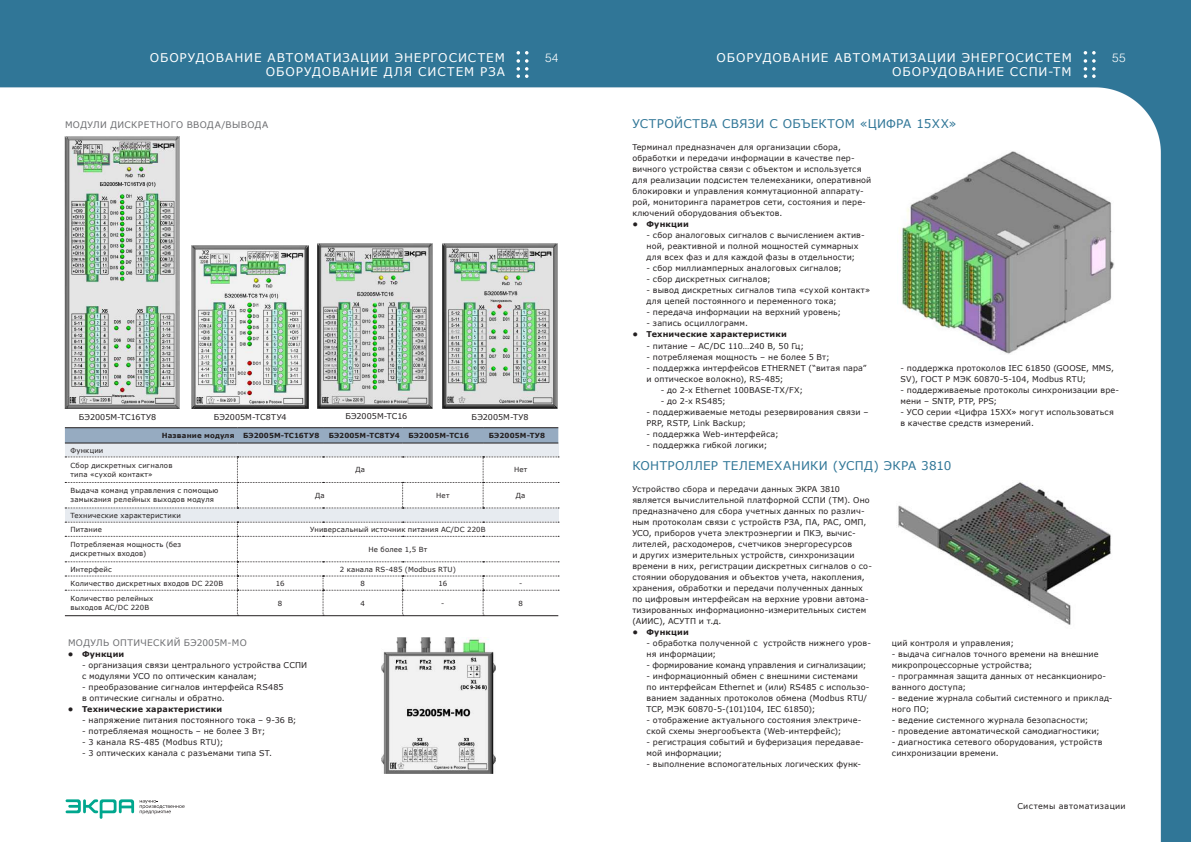
<style>
.page{position:relative;width:1191px;height:842px;background:#fff}
.page>*{position:absolute;margin:0;border:0;box-sizing:border-box;transform-origin:0 0}
.t1{font:12px/14.4px "Verdana";letter-spacing:.075em;color:#fff;text-align:right}
.t2{font:12px "Verdana";letter-spacing:.02em;color:#307697}
.t3{font:300 12px "Helios";color:#fff}
.t4{font:9px "Verdana";letter-spacing:.035em;color:#6c6d70}
.t5{font:8px/11px "Verdana";letter-spacing:.015em;color:#231f20}
.t6{font:700 8px "Verdana";letter-spacing:.02em;color:#231f20}
.t7{font:8px "Verdana";letter-spacing:-.01em;color:#231f20}
.t8{font:8px "Verdana";letter-spacing:.05em;color:#231f20}
.t9{font:7px/9px "Verdana";letter-spacing:.02em;color:#231f20}
.t10{font:700 7px "Verdana";letter-spacing:.015em;color:#231f20}
</style>
<div class="page">
<img style="left:0;top:0;width:1191px;height:842px">
<svg style="left:1083px;top:51px;width:12px;height:27px"></svg>
<svg style="left:516px;top:51px;width:12px;height:27px"></svg>
<svg style="left:66px;top:799px;width:68px;height:20px"></svg>
<svg style="left:140px;top:800px;width:45px;height:14px"></svg>
<img style="left:897px;top:151px;width:217px;height:204px">
<img style="left:896px;top:481px;width:216px;height:147px">
<img style="left:381px;top:637px;width:114px;height:137px">
<img style="left:65px;top:136px;width:114px;height:273px">
<img style="left:192px;top:245px;width:116px;height:164px">
<img style="left:443px;top:244px;width:114px;height:165px">
<img style="left:318px;top:244px;width:114px;height:165px">
<svg style="left:65px;top:428px;width:493px;height:15px;background:#90a4b9"></svg>
<div style="left:65px;top:443px;width:493px;height:14px;background:#e7ebf0"></div>
<div style="left:65px;top:508px;width:493px;height:14px;background:#e7ebf0"></div>
<hr style="left:237px;top:427px;width:86px;height:1px;background:#231f20">
<hr style="left:323px;top:427px;width:80px;height:1px;background:#231f20">
<hr style="left:403px;top:427px;width:80px;height:1px;background:#231f20">
<hr style="left:483px;top:427px;width:75px;height:1px;background:#231f20">
<hr style="left:237px;top:443px;width:86px;height:1px;background:#231f20">
<hr style="left:323px;top:443px;width:80px;height:1px;background:#231f20">
<hr style="left:403px;top:443px;width:80px;height:1px;background:#231f20">
<hr style="left:483px;top:443px;width:75px;height:1px;background:#231f20">
<hr style="left:65px;top:427px;width:172px;height:1px;background:#231f20">
<hr style="left:65px;top:443px;width:172px;height:1px;background:#231f20">
<svg style="left:65px;top:457px;width:494px;height:52px"></svg>
<svg style="left:65px;top:522px;width:494px;height:94px"></svg>
<h1 class="t1" style="left:150px;top:50px;width:357px">ОБОРУДОВАНИЕ АВТОМАТИЗАЦИИ ЭНЕРГОСИСТЕМ<br>ОБОРУДОВАНИЕ ДЛЯ СИСТЕМ РЗА</h1>
<h1 class="t1" style="left:716px;top:50px;width:357px">ОБОРУДОВАНИЕ АВТОМАТИЗАЦИИ ЭНЕРГОСИСТЕМ<br>ОБОРУДОВАНИЕ ССПИ-ТМ</h1>
<h1 class="t2" style="left:632px;top:116px;width:326px">УСТРОЙСТВА СВЯЗИ С ОБЪЕКТОМ «ЦИФРА 15ХХ»</h1>
<h1 class="t3" style="left:545px;top:50px;width:15px">54</h1>
<h1 class="t3" style="left:1112px;top:50px;width:15px">55</h1>
<p class="t4" style="left:65px;top:119px;width:205px">МОДУЛИ ДИСКРЕТНОГО ВВОДА/ВЫВОДА</p>
<p class="t5" style="left:79px;top:412px;width:79px">БЭ2005М-ТС16ТУ8</p>
<p class="t5" style="left:214px;top:411px;width:74px">БЭ2005М-ТС8ТУ4</p>
<p class="t5" style="left:345px;top:410px;width:63px">БЭ2005М-ТС16</p>
<p class="t5" style="left:471px;top:411px;width:58px">БЭ2005М-ТУ8</p>
<p class="t10" style="left:162px;top:430px;width:159px">Название модуля БЭ2005М-ТС16ТУ8</p>
<p class="t10" style="left:329px;top:430px;width:142px">БЭ2005М-ТС8ТУ4 БЭ2005М-ТС16</p>
<p class="t10" style="left:489px;top:430px;width:58px">БЭ2005М-ТУ8</p>
<p class="t9" style="left:71px;top:442px;width:103px;line-height:15.3px">Функции<br>Сбор дискретных сигналов</p>
<p class="t9" style="left:71px;top:470px;width:84px">типа «сухой контакт»</p>
<p class="t9" style="left:355px;top:465px;width:11px">Да</p>
<p class="t9" style="left:514px;top:465px;width:15px">Нет</p>
<p class="t9" style="left:71px;top:486px;width:149px">Выдача команд управления с помощью замыкания релейных выходов модуля</p>
<p class="t9" style="left:315px;top:491px;width:11px">Да</p>
<p class="t9" style="left:436px;top:491px;width:15px">Нет</p>
<p class="t9" style="left:516px;top:491px;width:11px">Да</p>
<p class="t9" style="left:71px;top:508px;width:112px;line-height:14.2px">Технические характеристики<br>Питание</p>
<p class="t9" style="left:310px;top:525px;width:177px">Универсальный источник питания AC/DC 220В</p>
<p class="t9" style="left:71px;top:540px;width:112px">Потребляемая мощность (без дискретных входов)</p>
<p class="t9" style="left:368px;top:545px;width:60px">Не более 1,5 Вт</p>
<p class="t9" style="left:71px;top:564px;width:43px">Интерфейс</p>
<p class="t9" style="left:340px;top:564px;width:117px">2 канала RS-485 (Modbus RTU)</p>
<p class="t9" style="left:71px;top:579px;width:154px">Количество дискретных входов DC 220В</p>
<p class="t9" style="left:276px;top:579px;width:10px">16</p>
<p class="t9" style="left:360px;top:579px;width:6px">8</p>
<p class="t9" style="left:438px;top:579px;width:10px">16</p>
<p class="t9" style="left:519px;top:579px;width:5px">-</p>
<p class="t9" style="left:71px;top:594px;width:84px">Количество релейных выходов AC/DC 220В</p>
<p class="t9" style="left:278px;top:598px;width:6px">8</p>
<p class="t9" style="left:360px;top:598px;width:6px">4</p>
<p class="t9" style="left:441px;top:598px;width:5px">-</p>
<p class="t9" style="left:518px;top:598px;width:6px">8</p>
<p class="t4" style="left:68px;top:636px;width:180px">МОДУЛЬ ОПТИЧЕСКИЙ БЭ2005М-МО</p>
<p class="t6" style="left:68px;top:648px;width:58px">• Функции</p>
<p class="t5" style="left:82px;top:659px;width:226px">- организация связи центрального устройства ССПИ с модулями УСО по оптическим каналам;</p>
<p class="t5" style="left:82px;top:681px;width:203px">- преобразование сигналов интерфейса RS485 в оптические сигналы и обратно.</p>
<p class="t6" style="left:68px;top:703px;width:156px">• Технические характеристики</p>
<p class="t5" style="left:82px;top:714px;width:216px">- напряжение питания постоянного тока – 9-36 В;</p>
<p class="t5" style="left:82px;top:725px;width:185px">- потребляемая мощность – не более 3 Вт;</p>
<p class="t5" style="left:82px;top:736px;width:143px">- 3 канала RS-485 (Modbus RTU);</p>
<p class="t5" style="left:82px;top:747px;width:189px">- 3 оптических канала с разъемами типа ST.</p>
<p class="t5" style="left:632px;top:142px;width:240px">Терминал предназначен для организации сбора, обработки и передачи информации в качестве пер&shy;вичного устройства связи с объектом и используется для реализации подсистем телемеханики, оперативной блокировки и управления коммутационной аппарату&shy;рой, мониторинга параметров сети, состояния и пере&shy;ключений оборудования объектов.</p>
<p class="t6" style="left:632px;top:219px;width:58px">• Функции</p>
<p class="t5" style="left:646px;top:230px;width:220px">- сбор аналоговых сигналов с вычислением актив&shy;ной, реактивной и полной мощностей суммарных для всех фаз и для каждой фазы в отдельности;</p>
<p class="t5" style="left:646px;top:263px;width:197px">- сбор миллиамперных аналоговых сигналов;</p>
<p class="t5" style="left:646px;top:274px;width:126px">- сбор дискретных сигналов;</p>
<p class="t5" style="left:646px;top:285px;width:225px">- вывод дискретных сигналов типа «сухой контакт» для цепей постоянного и переменного тока;</p>
<p class="t5" style="left:646px;top:307px;width:196px">- передача информации на верхний уровень;</p>
<p class="t5" style="left:646px;top:318px;width:101px">- запись осциллограмм.</p>
<p class="t6" style="left:632px;top:329px;width:156px">• Технические характеристики</p>
<p class="t5" style="left:646px;top:340px;width:159px">- питание – AC/DC 110…240 В, 50 Гц;</p>
<p class="t5" style="left:646px;top:351px;width:185px">- потребляемая мощность – не более 5 Вт;</p>
<p class="t5" style="left:646px;top:362px;width:221px">- поддержка интерфейсов ETHERNET (“витая пара” и оптическое волокно), RS-485;</p>
<p class="t5" style="left:660px;top:384px;width:144px">- до 2-х Ethernet 100BASE-TX/FX;</p>
<p class="t5" style="left:660px;top:395px;width:67px">- до 2-х RS485;</p>
<p class="t5" style="left:646px;top:406px;width:223px">- поддерживаемые методы резервирования связи –<br>PRP, RSTP, Link Backup;</p>
<p class="t5" style="left:646px;top:428px;width:134px">- поддержка Web-интерфейса;</p>
<p class="t5" style="left:646px;top:439px;width:122px">- поддержка гибкой логики;</p>
<p class="t5" style="left:632px;top:483px;width:241px">Устройство сбора и передачи данных ЭКРА 3810 является вычислительной платформой ССПИ (ТМ). Оно предназначено для сбора учетных данных по различ&shy;ным протоколам связи с устройств РЗА, ПА, РАС, ОМП, УСО, приборов учета электроэнергии и ПКЭ, вычис&shy;лителей, расходомеров, счетчиков энергоресурсов<br>и других измерительных устройств, синхронизации времени в них, регистрации дискретных сигналов о со&shy;стоянии оборудования и объектов учета, накопления, хранения, обработки и передачи полученных данных по цифровым интерфейсам на верхние уровни автома&shy;тизированных информационно-измерительных систем (АИИС), АСУТП и т. д.</p>
<p class="t6" style="left:632px;top:626px;width:58px">• Функции</p>
<p class="t5" style="left:646px;top:637px;width:226px">- обработка полученной с устройств нижнего уров&shy;ня информации;</p>
<p class="t7" style="left:646px;top:659px;width:221px">- формирование команд управления и сигнализации;</p>
<p class="t5" style="left:646px;top:670px;width:224px">- информационный обмен с внешними системами по интерфейсам Ethernet и (или) RS485 с использо&shy;ванием заданных протоколов обмена (Modbus RTU/ TCP, МЭК 60870-5-(101)104, IEC 61850);</p>
<p class="t5" style="left:646px;top:714px;width:216px">- отображение актуального состояния электриче&shy;ской схемы энергообъекта (Web-интерфейс);</p>
<p class="t5" style="left:646px;top:736px;width:219px">- регистрация событий и буферизация передавае&shy;мой информации;</p>
<p class="t5" style="left:646px;top:758px;width:216px">- выполнение вспомогательных логических функ-</p>
<p class="t5" style="left:900px;top:362px;width:215px">- поддержка протоколов IEC 61850 (GOOSE, MMS,<br>SV), ГОСТ Р МЭК 60870-5-104, Modbus RTU;</p>
<p class="t5" style="left:900px;top:384px;width:220px">- поддерживаемые протоколы синхронизации вре&shy;мени – SNTP, PTP, PPS;</p>
<p class="t5" style="left:900px;top:406px;width:215px">- УСО серии «Цифра 15ХХ» могут использоваться в качестве средств измерений.</p>
<h1 class="t2" style="left:632px;top:457px;width:321px">КОНТРОЛЛЕР ТЕЛЕМЕХАНИКИ (УСПД) ЭКРА 3810</h1>
<p class="t5" style="left:892px;top:637px;width:124px">ций контроля и управления;</p>
<p class="t5" style="left:892px;top:648px;width:208px">- выдача сигналов точного времени на внешние микропроцессорные устройства;</p>
<p class="t5" style="left:892px;top:670px;width:216px">- программная защита данных от несанкциониро&shy;ванного доступа;</p>
<p class="t5" style="left:892px;top:692px;width:222px">- ведение журнала событий системного и приклад&shy;ного ПО;</p>
<p class="t5" style="left:892px;top:714px;width:198px">- ведение системного журнала безопасности;</p>
<p class="t5" style="left:892px;top:725px;width:210px">- проведение автоматической самодиагностики;</p>
<p class="t5" style="left:892px;top:736px;width:212px">- диагностика сетевого оборудования, устройств синхронизации времени.</p>
<p class="t8" style="left:1017px;top:801px;width:110px">Системы автоматизации</p>
</div>
